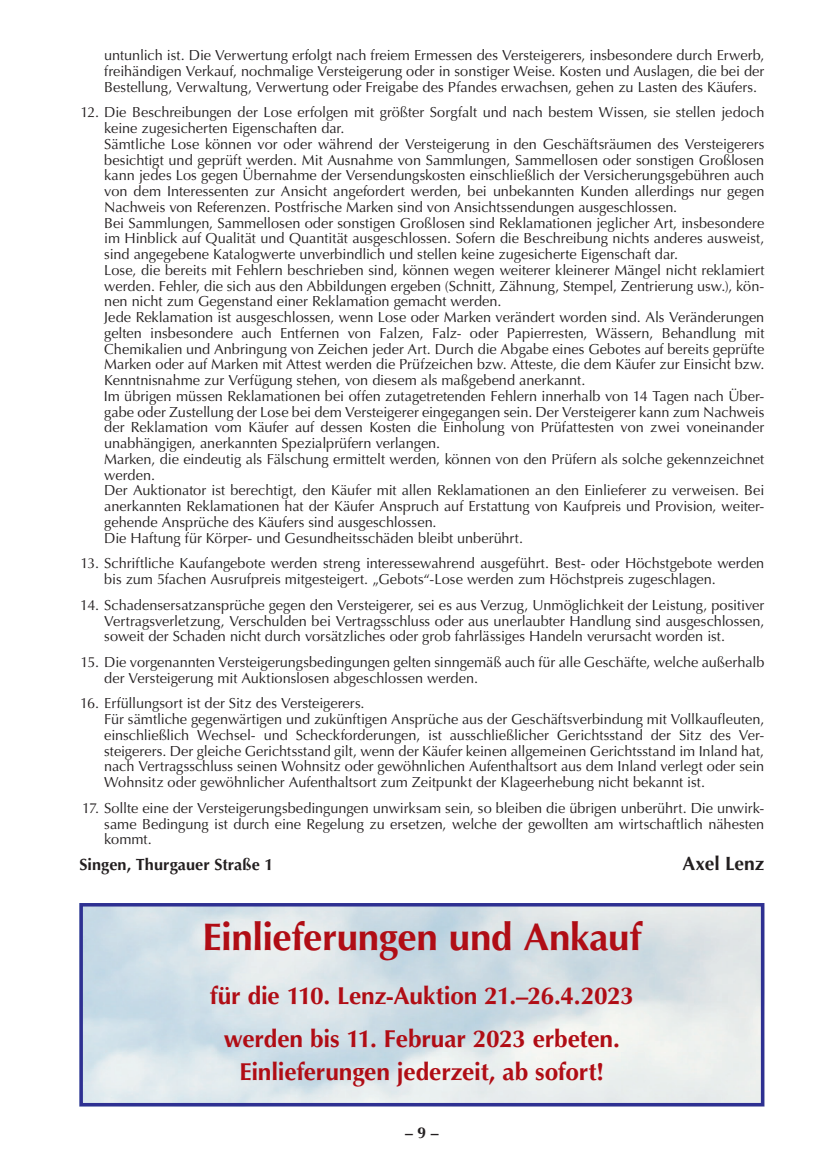
<style>
.page{position:relative;width:819px;height:1166px;background:#fff}
.page>*{position:absolute;margin:0;border:0;box-sizing:border-box;transform-origin:0 0}
.t1{font:700 38.5px "Optima LT Std";letter-spacing:-.01em;color:#b00d15}
.t2{font:700 24.5px/43.2px "Optima LT Std";letter-spacing:-.01em;color:#b00d15;text-align:center}
.t3{font:700 19.25px "Optima LT Std";letter-spacing:-.005em;color:#231f20}
.t4{font:700 16.28px "Optima LT Std";letter-spacing:.005em;color:#231f20}
.t5{font:700 15.75px "Optima LT Std";color:#231f20}
.t6{font:14.53px/15.8px "Optima LT Std";color:#231f20}
</style>
<div class="page">
<div style="left:79px;top:903px;width:685px;height:203px;border:4px solid #2e3092"></div>
<p class="t6" style="left:104px;top:48px;width:661px;text-align:justify">untunlich ist. Die Verwertung erfolgt nach freiem Ermessen des Versteigerers, insbesondere durch Erwerb, freihändigen Verkauf, nochmalige Versteigerung oder in sonstiger Weise. Kosten und Auslagen, die bei der Bestellung, Verwaltung, Verwertung oder Freigabe des Pfandes erwachsen, gehen zu Lasten des Käufers.</p>
<p class="t6" style="left:104px;top:105px;width:662px;text-indent:-23px">12. Die Beschreibungen der Lose erfolgen mit größter Sorgfalt und nach bestem Wissen, sie stellen jedoch keine zugesicherten Eigenschaften dar.<br>Sämtliche Lose können vor oder während der Versteigerung in den Geschäftsräumen des Versteigerers besichtigt und geprüft werden. Mit Ausnahme von Sammlungen, Sammellosen oder sonstigen Großlosen kann jedes Los gegen Übernahme der Versendungskosten einschließlich der Versicherungsgebühren auch von dem Interessenten zur Ansicht angefordert werden, bei unbekannten Kunden allerdings nur gegen Nachweis von Referenzen. Postfrische Marken sind von Ansichtssendungen ausgeschlossen.<br>Bei Sammlungen, Sammellosen oder sonstigen Großlosen sind Reklamationen jeglicher Art, insbesondere im Hinblick auf Qualität und Quantität ausgeschlossen. Sofern die Beschreibung nichts anderes ausweist, sind angegebene Katalogwerte unverbindlich und stellen keine zugesicherte Eigenschaft dar.<br>Lose, die bereits mit Fehlern beschrieben sind, können wegen weiterer kleinerer Mängel nicht reklamiert werden. Fehler, die sich aus den Abbildungen ergeben (Schnitt, Zähnung, Stempel, Zentrierung usw.), kön&shy;nen nicht zum Gegenstand einer Reklamation gemacht werden.<br>Jede Reklamation ist ausgeschlossen, wenn Lose oder Marken verändert worden sind. Als Veränderungen gelten insbesondere auch Entfernen von Falzen, Falz- oder Papierresten, Wässern, Behandlung mit Chemikalien und Anbringung von Zeichen jeder Art. Durch die Abgabe eines Gebotes auf bereits geprüfte Marken oder auf Marken mit Attest werden die Prüfzeichen bzw. Atteste, die dem Käufer zur Einsicht bzw.<br>Kenntnisnahme zur Verfügung stehen, von diesem als maßgebend anerkannt.<br>Im übrigen müssen Reklamationen bei offen zutagetretenden Fehlern innerhalb von 14 Tagen nach Über&shy;gabe oder Zustellung der Lose bei dem Versteigerer eingegangen sein. Der Versteigerer kann zum Nachweis der Reklamation vom Käufer auf dessen Kosten die Einholung von Prüfattesten von zwei voneinander unabhängigen, anerkannten Spezialprüfern verlangen.<br>Marken, die eindeutig als Fälschung ermittelt werden, können von den Prüfern als solche gekennzeichnet werden.<br>Der Auktionator ist berechtigt, den Käufer mit allen Reklamationen an den Einlieferer zu verweisen. Bei anerkannten Reklamationen hat der Käufer Anspruch auf Erstattung von Kaufpreis und Provision, weiter&shy;gehende Ansprüche des Käufers sind ausgeschlossen.<br>Die Haftung für Körper- und Gesundheitsschäden bleibt unberührt.</p>
<p class="t6" style="left:104px;top:556px;width:661px;text-indent:-24px">13. Schriftliche Kaufangebote werden streng interessewahrend ausgeführt. Best- oder Höchstgebote werden bis zum 5fachen Ausrufpreis mitgesteigert. „Gebots“-Lose werden zum Höchstpreis zugeschlagen.</p>
<p class="t6" style="left:104px;top:597px;width:661px;text-align:justify;text-indent:-24px">14. Schadensersatzansprüche gegen den Versteigerer, sei es aus Verzug, Unmöglichkeit der Leistung, positiver Vertragsverletzung, Verschulden bei Vertragsschluss oder aus unerlaubter Handlung sind ausgeschlossen, soweit der Schaden nicht durch vorsätzliches oder grob fahrlässiges Handeln verursacht worden ist.</p>
<p class="t6" style="left:104px;top:654px;width:661px;text-indent:-24px">15. Die vorgenannten Versteigerungsbedingungen gelten sinngemäß auch für alle Geschäfte, welche außerhalb der Versteigerung mit Auktionslosen abgeschlossen werden.</p>
<p class="t6" style="left:104px;top:696px;width:661px;text-indent:-24px">16. Erfüllungsort ist der Sitz des Versteigerers.<br>Für sämtliche gegenwärtigen und zukünftigen Ansprüche aus der Geschäftsverbindung mit Vollkaufleuten, einschließlich Wechsel- und Scheckforderungen, ist ausschließlicher Gerichtsstand der Sitz des Ver&shy;steigerers. Der gleiche Gerichtsstand gilt, wenn der Käufer keinen allgemeinen Gerichtsstand im Inland hat, nach Vertragsschluss seinen Wohnsitz oder gewöhnlichen Aufenthaltsort aus dem Inland verlegt oder sein Wohnsitz oder gewöhnlicher Aufenthaltsort zum Zeitpunkt der Klageerhebung nicht bekannt ist.</p>
<p class="t6" style="left:104px;top:800px;width:661px;text-align:justify;text-indent:-22px">17. Sollte eine der Versteigerungsbedingungen unwirksam sein, so bleiben die übrigen unberührt. Die unwirk&shy;same Bedingung ist durch eine Regelung zu ersetzen, welche der gewollten am wirtschaftlich nähesten kommt.</p>
<p class="t4" style="left:79px;top:855px;width:196px">Singen, Thurgauer Straße 1</p>
<h3 class="t3" style="left:682px;top:852px;width:83px">Axel Lenz</h3>
<h1 class="t1" style="left:202px;top:915px;width:440px">Einlieferungen und Ankauf</h1>
<h2 class="t2" style="left:210px;top:974px;width:425px">für die 110. Lenz-Auktion 21.–26.4.2023 werden bis 11. Februar 2023 erbeten.</h2>
<h2 class="t2" style="left:239px;top:1050px;width:366px">Einlieferungen jederzeit, ab sofort!</h2>
<p class="t5" style="left:405px;top:1123px;width:35px">– 9 –</p>
</div>
